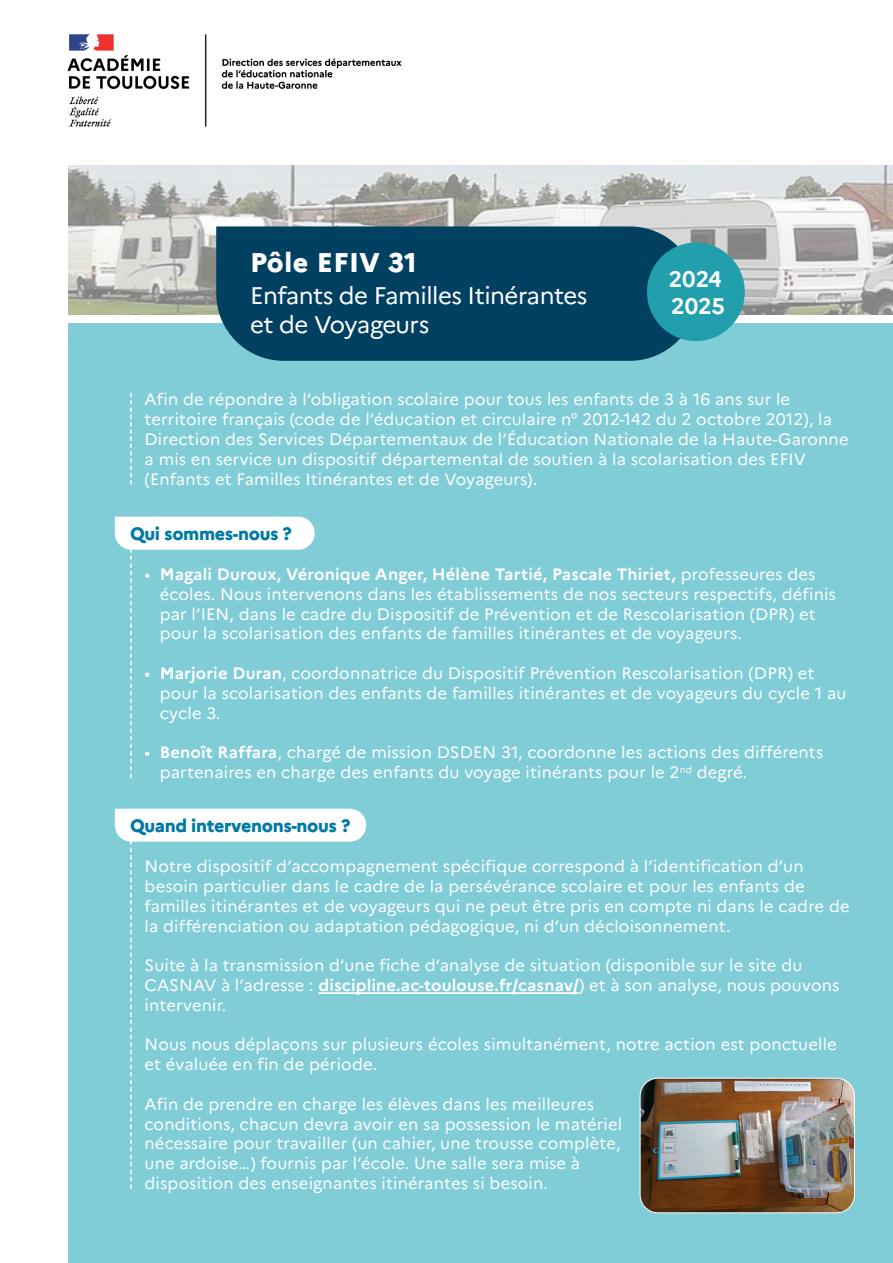
<style>
.page{position:relative;width:893px;height:1263px;background:#fff}
.page>*{position:absolute;margin:0;border:0;box-sizing:border-box;transform-origin:0 0}
.t1{font:800 27px "Marianne";letter-spacing:.02em;color:#fff}
.t2{font:24px/28.8px "Marianne";letter-spacing:-.02em;color:#fff}
.t3{font:700 22.5px "Marianne";color:#fff}
.t4{font:800 18px "Marianne";letter-spacing:-.02em;color:#007aa4}
.t5{font:16.5px/19.8px "Marianne";letter-spacing:.01em;color:#fff}
.s1{font-weight:700}
</style>
<div class="page">
<img style="left:67px;top:34px;width:335px;height:93px">
<div style="left:68px;top:323px;width:825px;height:940px;background:#80cdd7"></div>
<hr style="left:318px;top:992px;width:261px;height:2px;background:#fff">
<img style="left:68px;top:166px;width:825px;height:149px">
<img style="left:640px;top:1078px;width:214px;height:135px">
<div style="left:640px;top:1078px;width:215px;height:135px;border:1px solid #fff;border-radius:18px"></div>
<svg style="left:130px;top:393px;width:2px;height:91px"></svg>
<div style="left:216px;top:226px;width:481px;height:135px;background:#024062"></div>
<div style="left:647px;top:243px;width:98px;height:98px;background:#219fad;border-radius:50%"></div>
<svg style="left:115px;top:517px;width:200px;height:261px"></svg>
<svg style="left:115px;top:809px;width:251px;height:380px"></svg>
<p class="t1" style="left:250px;top:246px;width:168px">Pôle EFIV 31</p>
<p class="t2" style="left:250px;top:281px;width:339px">Enfants de Familles Itinérantes et de Voyageurs</p>
<p class="t3" style="left:669px;top:265px;width:54px">2024</p>
<p class="t3" style="left:671px;top:292px;width:55px">2025</p>
<p class="t5" style="left:145px;top:389px;width:705px">Afin de répondre à l’obligation scolaire pour tous les enfants de 3 à 16 ans sur le territoire français (code de l’éducation et circulaire n° 2012-142 du 2 octobre 2012), la Direction des Services Départementaux de l’Éducation Nationale de la Haute-Garonne a mis en service un dispositif départemental de soutien à la scolarisation des EFIV (Enfants et Familles Itinérantes et de Voyageurs).</p>
<p class="t4" style="left:130px;top:522px;width:163px">Qui sommes-nous ?</p>
<p class="t5" style="left:160px;top:564px;width:678px;text-indent:-15px">• <span class="s1">Magali Duroux, Véronique Anger, Hélène Tartié, Pascale Thiriet,</span> professeures des écoles. Nous intervenons dans les établissements de nos secteurs respectifs, définis par l’IEN, dans le cadre du Dispositif de Prévention et de Rescolarisation (DPR) et pour la scolarisation des enfants de familles itinérantes et de voyageurs.</p>
<p class="t5" style="left:160px;top:663px;width:688px;text-indent:-15px">• <span class="s1">Marjorie Duran</span>, coordonnatrice du Dispositif Prévention Rescolarisation (DPR) et pour la scolarisation des enfants de familles itinérantes et de voyageurs du cycle 1 au cycle 3.</p>
<p class="t5" style="left:160px;top:742px;width:665px;text-indent:-15px">• <span class="s1">Benoît Raffara</span>, chargé de mission DSDEN 31, coordonne les actions des différents partenaires en charge des enfants du voyage itinérants pour le 2<sup>nd</sup> degré.</p>
<p class="t4" style="left:130px;top:814px;width:222px">Quand intervenons-nous ?</p>
<p class="t5" style="left:145px;top:856px;width:706px">Notre dispositif d’accompagnement spécifique correspond à l’identification d’un besoin particulier dans le cadre de la persévérance scolaire et pour les enfants de familles itinérantes et de voyageurs qui ne peut être pris en compte ni dans le cadre de la différenciation ou adaptation pédagogique, ni d’un décloisonnement.</p>
<p class="t5" style="left:145px;top:955px;width:696px">Suite à la transmission d’une fiche d’analyse de situation (disponible sur le site du<br>CASNAV à l’adresse : <span class="s1">discipline.ac-toulouse.fr/casnav/</span>) et à son analyse, nous pouvons intervenir.</p>
<p class="t5" style="left:145px;top:1034px;width:694px">Nous nous déplaçons sur plusieurs écoles simultanément, notre action est ponctuelle et évaluée en fin de période.</p>
<p class="t5" style="left:145px;top:1094px;width:479px">Afin de prendre en charge les élèves dans les meilleures conditions, chacun devra avoir en sa possession le matériel nécessaire pour travailler (un cahier, une trousse complète, une ardoise…) fournis par l’école. Une salle sera mise à disposition des enseignantes itinérantes si besoin.</p>
</div>
